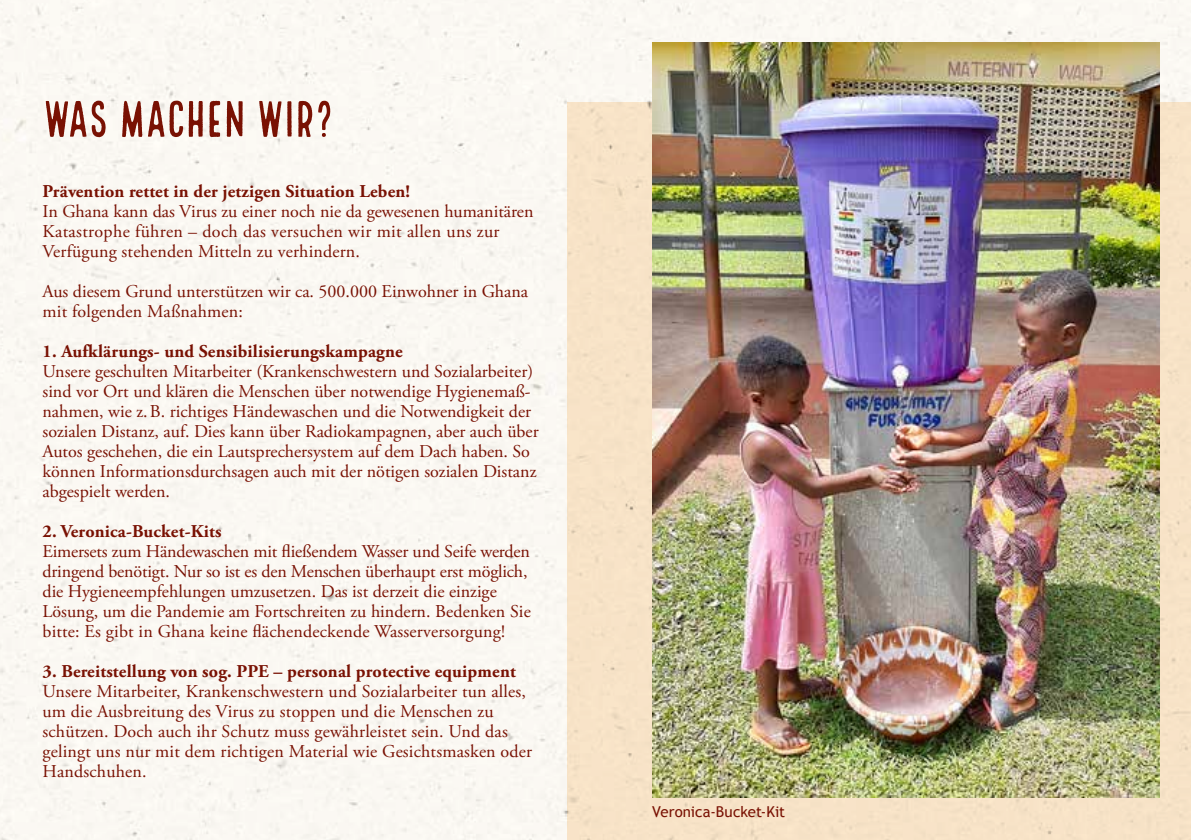
<style>
.page{position:relative;width:1191px;height:840px;background:#fff}
.page>*{position:absolute;margin:0;border:0;box-sizing:border-box;transform-origin:0 0}
.t1{font:50px "Local Brewery Four";letter-spacing:-.02em;color:#791103}
.t2{font:18px/20px "Adobe Garamond Pro";color:#791103}
.t3{font:700 18px "Adobe Garamond Pro";letter-spacing:.01em;color:#791103}
.t4{font:15px "Trebuchet MS";color:#791103}
</style>
<div class="page">
<div style="left:0;top:0;width:1191px;height:839px;background:#fbf8f3"></div>
<div style="left:567px;top:102px;width:624px;height:737px;background:#f7e3c7"></div>
<img style="left:652px;top:43px;width:507px;height:754px">
<h1 class="t1" style="left:43px;top:92px;width:293px">WAS MACHEN WIR?</h1>
<p class="t3" style="left:43px;top:180px;width:369px">Prävention rettet in der jetzigen Situation Leben!</p>
<p class="t2" style="left:43px;top:201px;width:492px">In Ghana kann das Virus zu einer noch nie da gewesenen humanitären<br>Katastrophe führen – doch das versuchen wir mit allen uns zur<br>Verfügung stehenden Mitteln zu verhindern.</p>
<p class="t2" style="left:43px;top:281px;width:487px">Aus diesem Grund unterstützen wir ca. 500.000 Einwohner in Ghana mit folgenden Maßnahmen:</p>
<p class="t3" style="left:43px;top:340px;width:362px">1. Aufklärungs- und Sensibilisierungskampagne</p>
<p class="t2" style="left:43px;top:361px;width:498px">Unsere geschulten Mitarbeiter (Krankenschwestern und Sozialarbeiter) sind vor Ort und klären die Menschen über notwendige Hygienemaß&shy;nahmen, wie z.B. richtiges Händewaschen und die Notwendigkeit der sozialen Distanz, auf. Dies kann über Radiokampagnen, aber auch über Autos geschehen, die ein Lautsprechersystem auf dem Dach haben. So können Informationsdurchsagen auch mit der nötigen sozialen Distanz abgespielt werden.</p>
<p class="t3" style="left:43px;top:520px;width:181px">2. Veronica-Bucket-Kits</p>
<p class="t2" style="left:43px;top:541px;width:490px">Eimersets zum Händewaschen mit fließendem Wasser und Seife werden dringend benötigt. Nur so ist es den Menschen überhaupt erst möglich, die Hygieneempfehlungen umzusetzen. Das ist derzeit die einzige Lösung, um die Pandemie am Fortschreiten zu hindern. Bedenken Sie bitte: Es gibt in Ghana keine flächendeckende Wasserversorgung!</p>
<p class="t3" style="left:43px;top:660px;width:475px">3. Bereitstellung von sog. PPE – personal protective equipment</p>
<p class="t2" style="left:43px;top:681px;width:491px">Unsere Mitarbeiter, Krankenschwestern und Sozialarbeiter tun alles, um die Ausbreitung des Virus zu stoppen und die Menschen zu schützen. Doch auch ihr Schutz muss gewährleistet sein. Und das gelingt uns nur mit dem richtigen Material wie Gesichtsmasken oder Handschuhen.</p>
<p class="t4" style="left:652px;top:802px;width:134px">Veronica-Bucket-Kit</p>
</div>
